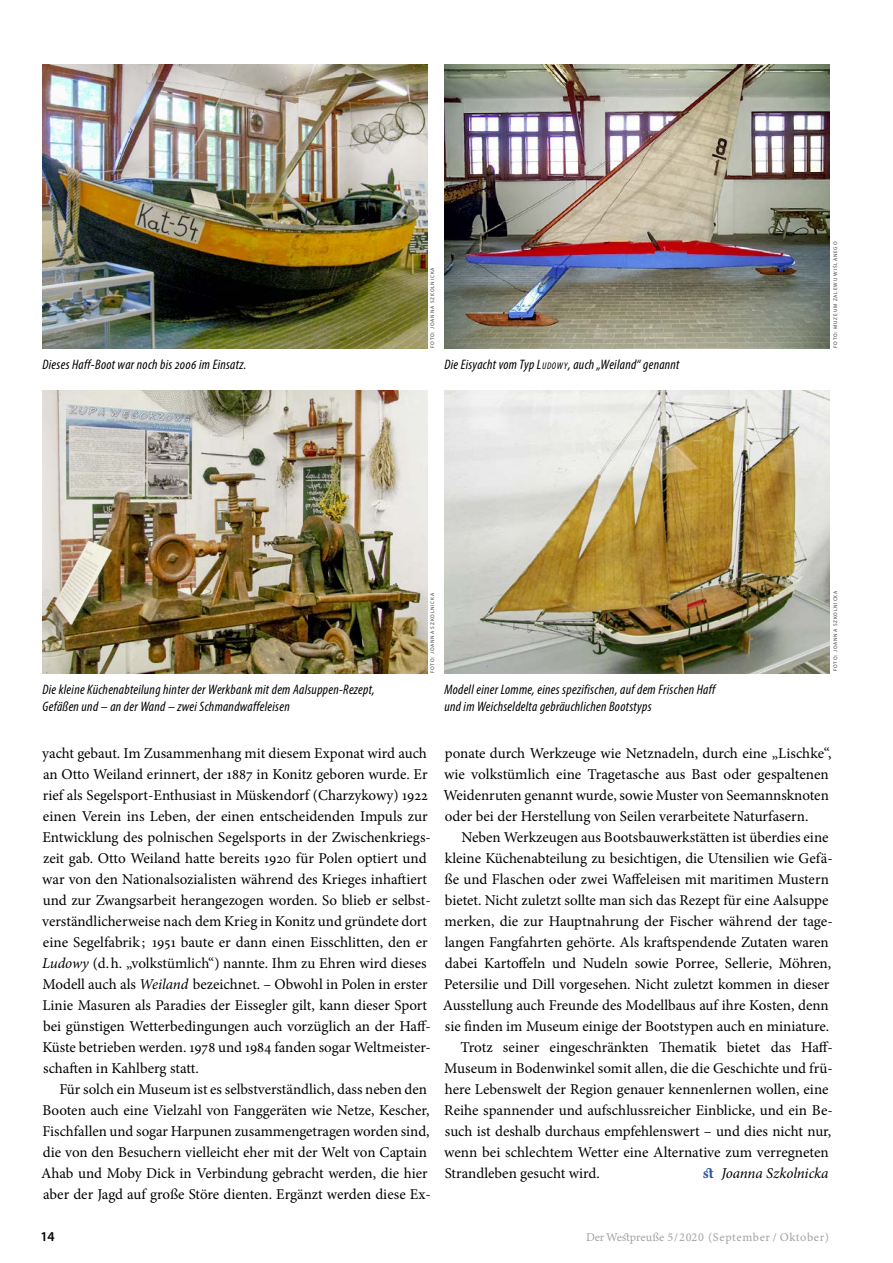
<style>
.page{position:relative;width:893px;height:1263px;background:#fff}
.page>*{position:absolute;margin:0;border:0;box-sizing:border-box;transform-origin:0 0}
.t1{font:15px/21px "Minion Pro";letter-spacing:-.005em;color:#000}
.t2{font:italic 15px "Minion Pro";letter-spacing:-.01em;color:#000}
.t3{font:italic condensed 13.8px/16.5px "Myriad Pro";letter-spacing:.02em;color:#000}
.t4{font:600 13.5px "Myriad Pro";color:#000}
.t5{font:12px "Minion Pro Capt";letter-spacing:.04em;color:#a4a4a4}
.t6{font:5.25px "Myriad Pro";letter-spacing:.16em;color:#3e3e3d}
.s1{font-style:inherit}
.s2{font-size:9.6px}
.s3{font-style:italic}
.s4{font-family:"Minion Pro Bold Capt";font-style:normal;color:#2a53a1}
</style>
<div class="page">
<img style="left:444px;top:64px;width:385px;height:284px">
<img style="left:42px;top:390px;width:385px;height:284px">
<img style="left:444px;top:390px;width:385px;height:284px">
<img style="left:42px;top:65px;width:385px;height:283px">
<p class="t3" style="left:43px;top:356px;width:205px">Dieses Haff-Boot war noch bis 2006 im Einsatz.</p>
<p class="t6" style="left:429px;top:348px;width:82px;rotate:-90deg">FOTO: JOANNA SZKOLNICKA</p>
<p class="t3" style="left:444px;top:356px;width:237px">Die Eisyacht vom Typ <span class="s1">L</span><span class="s2">UDOWY</span>, auch „Weiland“ genannt</p>
<p class="t6" style="left:429px;top:673px;width:82px;rotate:-90deg">FOTO: JOANNA SZKOLNICKA</p>
<p class="t3" style="left:43px;top:681px;width:334px">Die kleine Küchenabteilung hinter der Werkbank mit dem Aalsuppen-Rezept,<br>Gefäßen und – an der Wand – zwei Schmandwaffeleisen</p>
<p class="t3" style="left:444px;top:681px;width:272px">Modell einer Lomme, eines spezifischen, auf dem Frischen Haff und im Weichseldelta gebräuchlichen Bootstyps</p>
<p class="t6" style="left:832px;top:348px;width:108px;rotate:-90deg">FOTO: MUZEUM ZALEWU WIŚLANEGO</p>
<p class="t6" style="left:832px;top:671px;width:82px;rotate:-90deg">FOTO: JOANNA SZKOLNICKA</p>
<p class="t1" style="left:42px;top:742px;width:390px">yacht gebaut. Im Zusammenhang mit diesem Exponat wird auch an Otto Weiland erinnert, der 1887 in Konitz geboren wurde. Er rief als Segelsport-Enthusiast in Müskendorf (Charzykowy) 1922 einen Verein ins Leben, der einen entscheidenden Impuls zur Entwicklung des polnischen Segelsports in der Zwischenkriegs&shy;zeit gab. Otto Weiland hatte bereits 1920 für Polen optiert und war von den Nationalsozialisten während des Krieges inhaftiert und zur Zwangsarbeit herangezogen worden. So blieb er selbst&shy;verständlicherweise nach dem Krieg in Konitz und gründete dort eine Segelfabrik ; 1951 baute er dann einen Eisschlitten, den er <span class="s3">Ludowy</span> (d.h. „volkstümlich“) nannte. Ihm zu Ehren wird dieses Modell auch als <span class="s3">Weiland</span> bezeichnet. – Obwohl in Polen in erster Linie Masuren als Paradies der Eissegler gilt, kann dieser Sport bei günstigen Wetterbedingungen auch vorzüglich an der Haff-Küste betrieben werden. 1978 und 1984 fanden sogar Weltmeister&shy;schaften in Kahlberg statt.</p>
<p class="t1" style="left:41px;top:1078px;width:391px;text-indent:18px">Für solch ein Museum ist es selbstverständlich, dass neben den Booten auch eine Vielzahl von Fanggeräten wie Netze, Kescher, Fischfallen und sogar Harpunen zusammengetragen worden sind, die von den Besuchern vielleicht eher mit der Welt von Captain Ahab und Moby Dick in Verbindung gebracht werden, die hier aber der Jagd auf große Störe dienten. Ergänzt werden diese Ex-</p>
<p class="t1" style="left:443px;top:742px;width:389px">ponate durch Werkzeuge wie Netznadeln, durch eine „Lischke“, wie volkstümlich eine Tragetasche aus Bast oder gespaltenen Weidenruten genannt wurde, sowie Muster von Seemannsknoten oder bei der Herstellung von Seilen verarbeitete Naturfasern.</p>
<p class="t1" style="left:461px;top:826px;width:369px">Neben Werkzeugen aus Bootsbauwerkstätten ist überdies eine</p>
<p class="t1" style="left:445px;top:847px;width:389px">kleine Küchenabteilung zu besichtigen, die Utensilien wie Gefä-</p>
<p class="t1" style="left:445px;top:868px;width:386px">ße und Flaschen oder zwei Waffeleisen mit maritimen Mustern</p>
<p class="t1" style="left:445px;top:889px;width:385px">bietet. Nicht zuletzt sollte man sich das Rezept für eine Aalsuppe</p>
<p class="t1" style="left:445px;top:910px;width:390px">merken, die zur Hauptnahrung der Fischer während der tage-</p>
<p class="t1" style="left:445px;top:931px;width:386px">langen Fangfahrten gehörte. Als kraftspendende Zutaten waren</p>
<p class="t1" style="left:445px;top:952px;width:388px">dabei Kartoffeln und Nudeln sowie Porree, Sellerie, Möhren,</p>
<p class="t1" style="left:444px;top:973px;width:387px">Petersilie und Dill vorgesehen. Nicht zuletzt kommen in dieser</p>
<p class="t1" style="left:443px;top:994px;width:387px">Ausstellung auch Freunde des Modellbaus auf ihre Kosten, denn</p>
<p class="t1" style="left:445px;top:1015px;width:386px">sie finden im Museum einige der Bootstypen auch en miniature.</p>
<p class="t1" style="left:461px;top:1036px;width:374px">Trotz seiner eingeschränkten Thematik bietet das Haff-</p>
<p class="t1" style="left:444px;top:1057px;width:390px">Museum in Bodenwinkel somit allen, die die Geschichte und frü-</p>
<p class="t1" style="left:445px;top:1078px;width:385px">here Lebenswelt der Region genauer kennenlernen wollen, eine</p>
<p class="t1" style="left:444px;top:1099px;width:390px">Reihe spannender und aufschlussreicher Einblicke, und ein Be-</p>
<p class="t1" style="left:445px;top:1120px;width:388px">such ist deshalb durchaus empfehlenswert – und dies nicht nur,</p>
<p class="t1" style="left:444px;top:1141px;width:386px">wenn bei schlechtem Wetter eine Alternative zum verregneten</p>
<p class="t1" style="left:445px;top:1162px;width:157px">Strandleben gesucht wird.</p>
<p class="t2" style="left:703px;top:1162px;width:127px"><span class="s4">st</span> Joanna Szkolnicka</p>
<p class="t4" style="left:40px;top:1227px;width:16px">14</p>
<p class="t5" style="left:586px;top:1228px;width:245px">Der Westpreuße 5/2020 (September / Oktober)</p>
</div>
